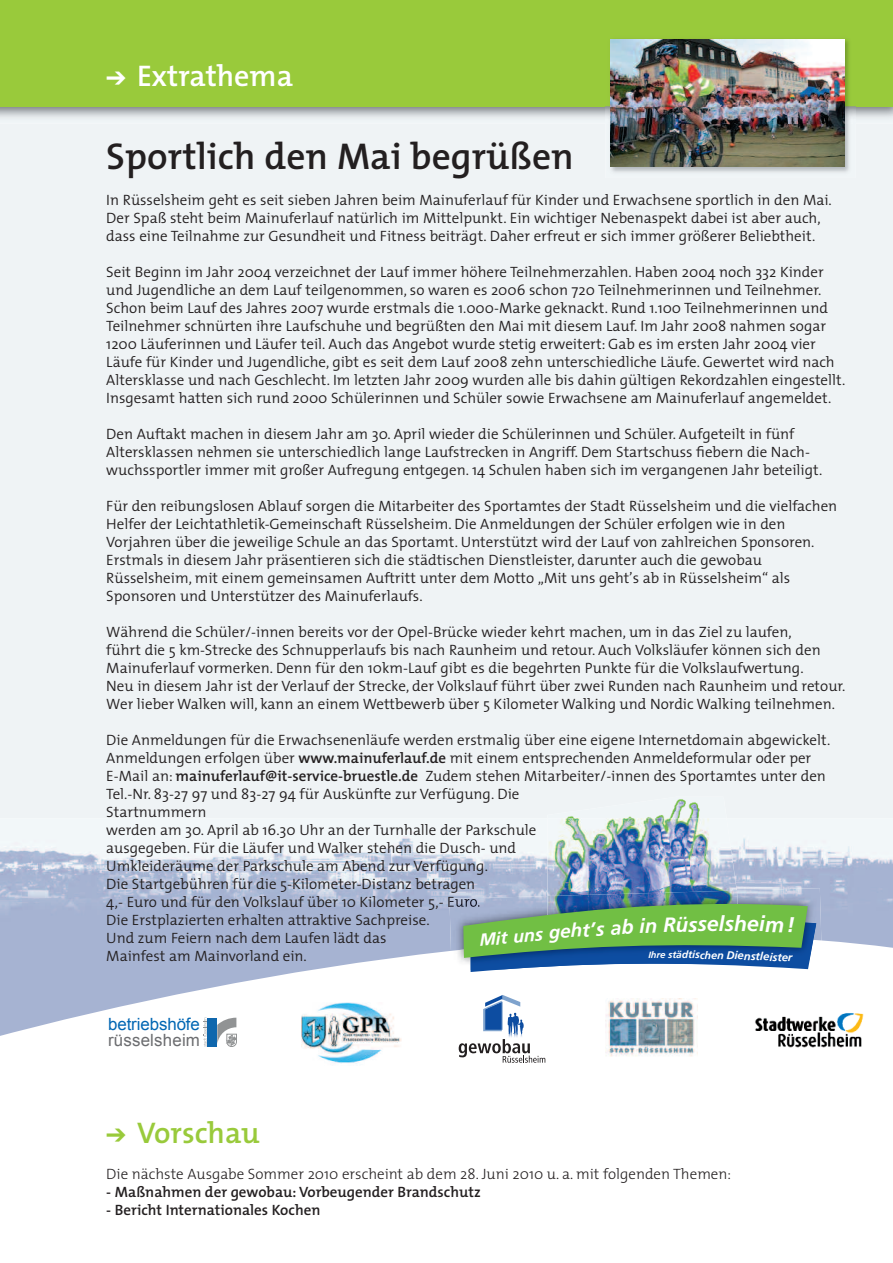
<style>
.page{position:relative;width:893px;height:1263px;background:#fff}
.page>*{position:absolute;margin:0;border:0;box-sizing:border-box;transform-origin:0 0}
.t1{font:600 37.5px "T Mix";color:#231f20}
.t2{font:600 30px "T Mix";color:#fff}
.t3{font:600 30px "T Mix";color:#99ca3b}
.t4{font:italic 700 21.15px "Frutiger LT Std";color:#fff}
.t5{font:italic 700 19.2px "Frutiger LT Std";color:#fff}
.t6{font:italic 700 17.25px "Frutiger LT Std";color:#fff}
.t7{font:16.95px "Arial";letter-spacing:-.005em;color:#0166b3}
.t8{font:16.95px "Arial";letter-spacing:.01em;color:#6c6d70}
.t9{font:300 15px/18px "T Mix";color:#231f20}
.t10{font:300 15px "T Mix";color:#231f20}
.t11{font:600 15px "T Mix";color:#231f20}
.t12{font:italic 700 11.25px "Frutiger LT Std";color:#fff}
.t13{font:italic 700 10.65px "Frutiger LT Std";color:#fff}
.t14{font:italic 700 9.15px "Frutiger LT Std";color:#fff}
.s1{font-weight:600}
.s2{font-size:18.9px}
.s3{font-size:19.35px}
.s4{font-size:21.3px}
.s5{font-size:9.3px}
.s6{font-size:9.45px}
.s7{font-size:9.75px}
.s8{font-size:9.9px}
.s9{font-size:10.05px}
.s10{font-size:10.2px}
.s11{font-size:10.5px}
.s12{font-size:10.8px}
.s13{font-size:17.4px}
.s14{font-size:17.55px}
.s15{font-size:17.85px}
.s16{font-size:18px}
</style>
<div class="page">
<div style="left:0;top:124px;width:893px;height:694px;background:#eff3f5"></div>
<img style="left:737px;top:818px;width:156px;height:130px">
<img style="left:0;top:818px;width:547px;height:219px">
<img style="left:0;top:106px;width:893px;height:18px">
<div style="left:0;top:0;width:893px;height:106px;background:#99ca3b"></div>
<svg style="left:459px;top:995px;width:86px;height:68px"></svg>
<img style="left:302px;top:1002px;width:99px;height:62px">
<img style="left:755px;top:1013px;width:109px;height:34px">
<svg style="left:203px;top:1018px;width:4px;height:29px"></svg>
<svg style="left:217px;top:1018px;width:20px;height:29px"></svg>
<div style="left:207px;top:1018px;width:10px;height:29px;background:#0f67ad"></div>
<img style="left:547px;top:797px;width:180px;height:21px">
<img style="left:547px;top:818px;width:180px;height:72px">
<img style="left:727px;top:818px;width:10px;height:70px">
<img style="left:547px;top:798px;width:179px;height:20px">
<img style="left:816px;top:940px;width:6px;height:8px">
<img style="left:451px;top:951px;width:12px;height:20px">
<img style="left:689px;top:888px;width:132px;height:52px">
<img style="left:449px;top:896px;width:14px;height:55px">
<img style="left:606px;top:998px;width:92px;height:58px">
<img style="left:605px;top:124px;width:251px;height:54px">
<img style="left:844px;top:106px;width:12px;height:18px">
<img style="left:605px;top:106px;width:6px;height:18px">
<img style="left:610px;top:39px;width:239px;height:67px">
<img style="left:611px;top:39px;width:233px;height:128px">
<svg style="left:463px;top:890px;width:353px;height:82px;background:#669d81"></svg>
<h2 class="t2" style="left:137px;top:66px;width:157px">Extrathema</h2>
<h1 class="t1" style="left:106px;top:143px;width:469px">Sportlich den Mai begrüßen</h1>
<p class="t9" style="left:106px;top:192px;width:727px">In Rüsselsheim geht es seit sieben Jahren beim Mainuferlauf für Kinder und Erwachsene sportlich in den Mai.<br>Der Spaß steht beim Mainuferlauf natürlich im Mittelpunkt. Ein wichtiger Nebenaspekt dabei ist aber auch, dass eine Teilnahme zur Gesundheit und Fitness beiträgt. Daher erfreut er sich immer größerer Beliebtheit.</p>
<p class="t9" style="left:106px;top:264px;width:741px">Seit Beginn im Jahr 2004 verzeichnet der Lauf immer höhere Teilnehmerzahlen. Haben 2004 noch 332 Kinder und Jugendliche an dem Lauf teilgenommen, so waren es 2006 schon 720 Teilnehmerinnen und Teilnehmer.<br>Schon beim Lauf des Jahres 2007 wurde erstmals die 1.000-Marke geknackt. Rund 1.100 Teilnehmerinnen und Teilnehmer schnürten ihre Laufschuhe und begrüßten den Mai mit diesem Lauf. Im Jahr 2008 nahmen sogar 1200 Läuferinnen und Läufer teil. Auch das Angebot wurde stetig erweitert: Gab es im ersten Jahr 2004 vier Läufe für Kinder und Jugendliche, gibt es seit dem Lauf 2008 zehn unterschiedliche Läufe. Gewertet wird nach Altersklasse und nach Geschlecht. Im letzten Jahr 2009 wurden alle bis dahin gültigen Rekordzahlen eingestellt.<br>Insgesamt hatten sich rund 2000 Schülerinnen und Schüler sowie Erwachsene am Mainuferlauf angemeldet.</p>
<p class="t9" style="left:106px;top:426px;width:718px">Den Auftakt machen in diesem Jahr am 30. April wieder die Schülerinnen und Schüler. Aufgeteilt in fünf<br>Altersklassen nehmen sie unterschiedlich lange Laufstrecken in Angriff. Dem Startschuss fiebern die Nach&shy;wuchssportler immer mit großer Aufregung entgegen. 14 Schulen haben sich im vergangenen Jahr beteiligt.</p>
<p class="t9" style="left:106px;top:498px;width:732px">Für den reibungslosen Ablauf sorgen die Mitarbeiter des Sportamtes der Stadt Rüsselsheim und die vielfachen Helfer der Leichtathletik-Gemeinschaft Rüsselsheim. Die Anmeldungen der Schüler erfolgen wie in den Vorjahren über die jeweilige Schule an das Sportamt. Unterstützt wird der Lauf von zahlreichen Sponsoren.<br>Erstmals in diesem Jahr präsentieren sich die städtischen Dienstleister, darunter auch die gewobau Rüsselsheim, mit einem gemeinsamen Auftritt unter dem Motto „Mit uns geht’s ab in Rüsselsheim“ als Sponsoren und Unterstützer des Mainuferlaufs.</p>
<p class="t9" style="left:106px;top:624px;width:741px">Während die Schüler/-innen bereits vor der Opel-Brücke wieder kehrt machen, um in das Ziel zu laufen,<br>führt die 5 km-Strecke des Schnupperlaufs bis nach Raunheim und retour. Auch Volksläufer können sich den Mainuferlauf vormerken. Denn für den 10km-Lauf gibt es die begehrten Punkte für die Volkslaufwertung.<br>Neu in diesem Jahr ist der Verlauf der Strecke, der Volkslauf führt über zwei Runden nach Raunheim und retour.<br>Wer lieber Walken will, kann an einem Wettbewerb über 5 Kilometer Walking und Nordic Walking teilnehmen.</p>
<p class="t9" style="left:106px;top:732px;width:725px">Die Anmeldungen für die Erwachsenenläufe werden erstmalig über eine eigene Internetdomain abgewickelt.<br>Anmeldungen erfolgen über <span class="s1">www.mainuferlauf.de</span> mit einem entsprechenden Anmeldeformular oder per E-Mail an: <span class="s1">mainuferlauf@it-service-bruestle.de</span> Zudem stehen Mitarbeiter/-innen des Sportamtes unter den Tel.-Nr. 83-27 97 und 83-27 94 für Auskünfte zur Verfügung. Die<br>Startnummern<br>werden am 30. April ab 16.30 Uhr an der Turnhalle der Parkschule<br>ausgegeben. Für die Läufer und Walker stehen die Dusch- und<br>Umkleideräume der Parkschule am Abend zur Verfügung.<br>Die Startgebühren für die 5-Kilometer-Distanz betragen<br>4,- Euro und für den Volkslauf über 10 Kilometer 5,- Euro.<br>Die Erstplazierten erhalten attraktive Sachpreise.<br>Und zum Feiern nach dem Laufen lädt das<br>Mainfest am Mainvorland ein.</p>
<p class="t5" style="left:570px;top:923px;width:36px;rotate:-4deg"><span class="s2">h</span>t’<span class="s3">s</span></p>
<h3 class="t4" style="left:707px;top:915px;width:42px">el<span class="s4">sh</span></h3>
<p class="t14" style="left:651px;top:951px;width:39px">h<span class="s5">r</span><span class="s6">e</span> <span class="s7">s</span><span class="s8">t</span><span class="s9">ä</span><span class="s10">d</span></p>
<p class="t13" style="left:688px;top:950px;width:37px;rotate:1deg"><span class="s11">ti</span>sch<span class="s12">en</span></p>
<p class="t12" style="left:727px;top:950px;width:44px;rotate:2deg">Dienstle</p>
<p class="t12" style="left:770px;top:952px;width:25px;rotate:3deg">ister</p>
<p class="t6" style="left:478px;top:933px;width:57px;rotate:-6deg">M<span class="s13">i</span><span class="s14">t</span> <span class="s15">u</span><span class="s16">n</span></p>
<p class="t7" style="left:108px;top:1015px;width:93px">betriebshöfe</p>
<p class="t8" style="left:108px;top:1031px;width:93px">rüsselsheim</p>
<h2 class="t3" style="left:137px;top:1123px;width:124px">Vorschau</h2>
<p class="t10" style="left:106px;top:1169px;width:626px">Die nächste Ausgabe Sommer 2010 erscheint ab dem 28. Juni 2010 u. a. mit folgenden Themen:</p>
<p class="t11" style="left:106px;top:1187px;width:376px">- Maßnahmen der gewobau: Vorbeugender Brandschutz</p>
<p class="t11" style="left:106px;top:1205px;width:216px">- Bericht Internationales Kochen</p>
</div>
